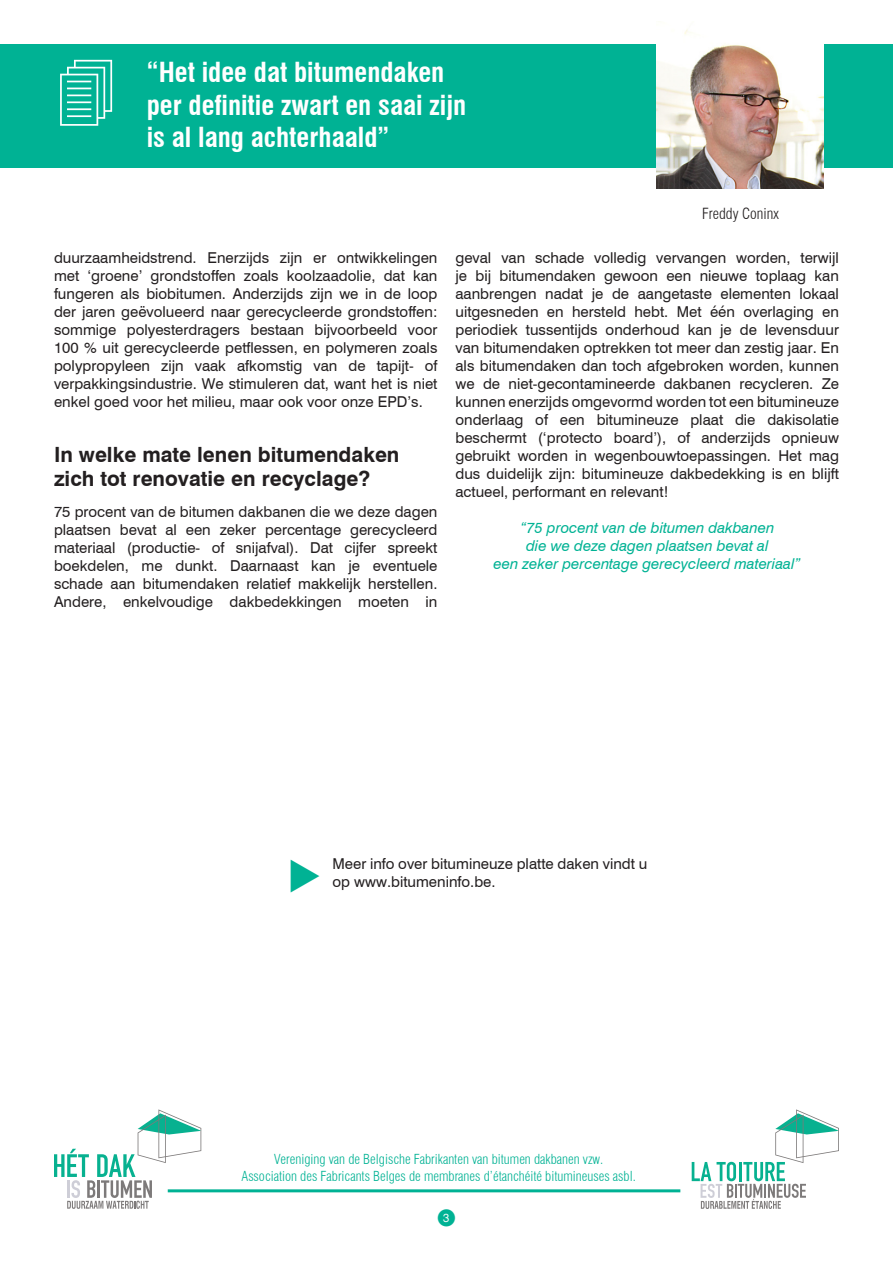
<style>
.page{position:relative;width:893px;height:1263px;background:#fff}
.page>*{position:absolute;margin:0;border:0;box-sizing:border-box;transform-origin:0 0}
.t1{font:700 condensed 27px/32.4px "Swiss 721 BT";color:#fff}
.t2{font:700 21px/24px "Swiss 721 BT";color:#231f20}
.t3{font:18px "Numerics P03";color:#00b294}
.t4{font:15px/18px "Swiss 721 BT";color:#231f20;text-align:justify}
.t5{font:italic 15px/18px "Swiss 721 BT";color:#00b294;text-align:center}
.t6{font:300 condensed 15px "Swiss 721 BT";color:#231f20}
.t7{font:300 condensed 13.5px/16.2px "Swiss 721 BT";color:#00b294;text-align:center}
.s1{color:#00b294}
</style>
<div class="page">
<svg style="left:54px;top:1109px;width:147px;height:100px"></svg>
<svg style="left:692px;top:1109px;width:147px;height:100px"></svg>
<hr style="left:168px;top:1189px;width:512px;height:3px;background:#00b294">
<div style="left:0;top:45px;width:893px;height:123px;background:#00b294"></div>
<img style="left:657px;top:29px;width:167px;height:159px">
<h1 class="t1" style="left:147px;top:56px;width:321px;text-indent:-93px">✔ “Het idee dat bitumendaken per definitie zwart en saai zijn is al lang achterhaald”</h1>
<p class="t6" style="left:702px;top:204px;width:78px">Freddy Coninx</p>
<p class="t4" style="left:54px;top:249px;width:385px">duurzaamheidstrend. Enerzijds zijn er ontwikkelingen met ‘groene’ grondstoffen zoals koolzaadolie, dat kan fungeren als biobitumen. Anderzijds zijn we in de loop der jaren geëvolueerd naar gerecycleerde grondstoffen: sommige polyesterdragers bestaan bijvoorbeeld voor 100 % uit gerecycleerde petflessen, en polymeren zoals polypropyleen zijn vaak afkomstig van de tapijt- of verpakkingsindustrie. We stimuleren dat, want het is niet enkel goed voor het milieu, maar ook voor onze EPD’s.</p>
<h2 class="t2" style="left:54px;top:442px;width:347px">In welke mate lenen bitumendaken zich tot renovatie en recyclage?</h2>
<p class="t4" style="left:54px;top:502px;width:385px">75 procent van de bitumen dakbanen die we deze dagen plaatsen bevat al een zeker percentage gerecycleerd materiaal (productie- of snijafval). Dat cijfer spreekt boekdelen, me dunkt. Daarnaast kan je eventuele schade aan bitumendaken relatief makkelijk herstellen.<br>Andere, enkelvoudige dakbedekkingen moeten in</p>
<p class="t4" style="left:455px;top:249px;width:385px">geval van schade volledig vervangen worden, terwijl je bij bitumendaken gewoon een nieuwe toplaag kan aanbrengen nadat je de aangetaste elementen lokaal uitgesneden en hersteld hebt. Met één overlaging en periodiek tussentijds onderhoud kan je de levensduur van bitumendaken optrekken tot meer dan zestig jaar. En als bitumendaken dan toch afgebroken worden, kunnen we de niet-gecontamineerde dakbanen recycleren. Ze kunnen enerzijds omgevormd worden tot een bitumineuze onderlaag of een bitumineuze plaat die dakisolatie beschermt (‘protecto board’), of anderzijds opnieuw gebruikt worden in wegenbouwtoepassingen. Het mag dus duidelijk zijn: bitumineuze dakbedekking is en blijft actueel, performant en relevant!</p>
<p class="t5" style="left:494px;top:519px;width:309px">“75 procent van de bitumen dakbanen<br>die we deze dagen plaatsen bevat al<br>een zeker percentage gerecycleerd materiaal”</p>
<p class="t4" style="left:332px;top:855px;width:316px">Meer info over bitumineuze platte daken vindt u</p>
<p class="t4" style="left:287px;top:873px;width:210px"><span class="s1">◆</span> op www.bitumeninfo.be.</p>
<p class="t7" style="left:241px;top:1151px;width:396px">Vereniging van de Belgische Fabrikanten van bitumen dakbanen vzw.<br>Association des Fabricants Belges de membranes d’étanchéité bitumineuses asbl.</p>
<p class="t3" style="left:437px;top:1209px;width:19px">E</p>
</div>
